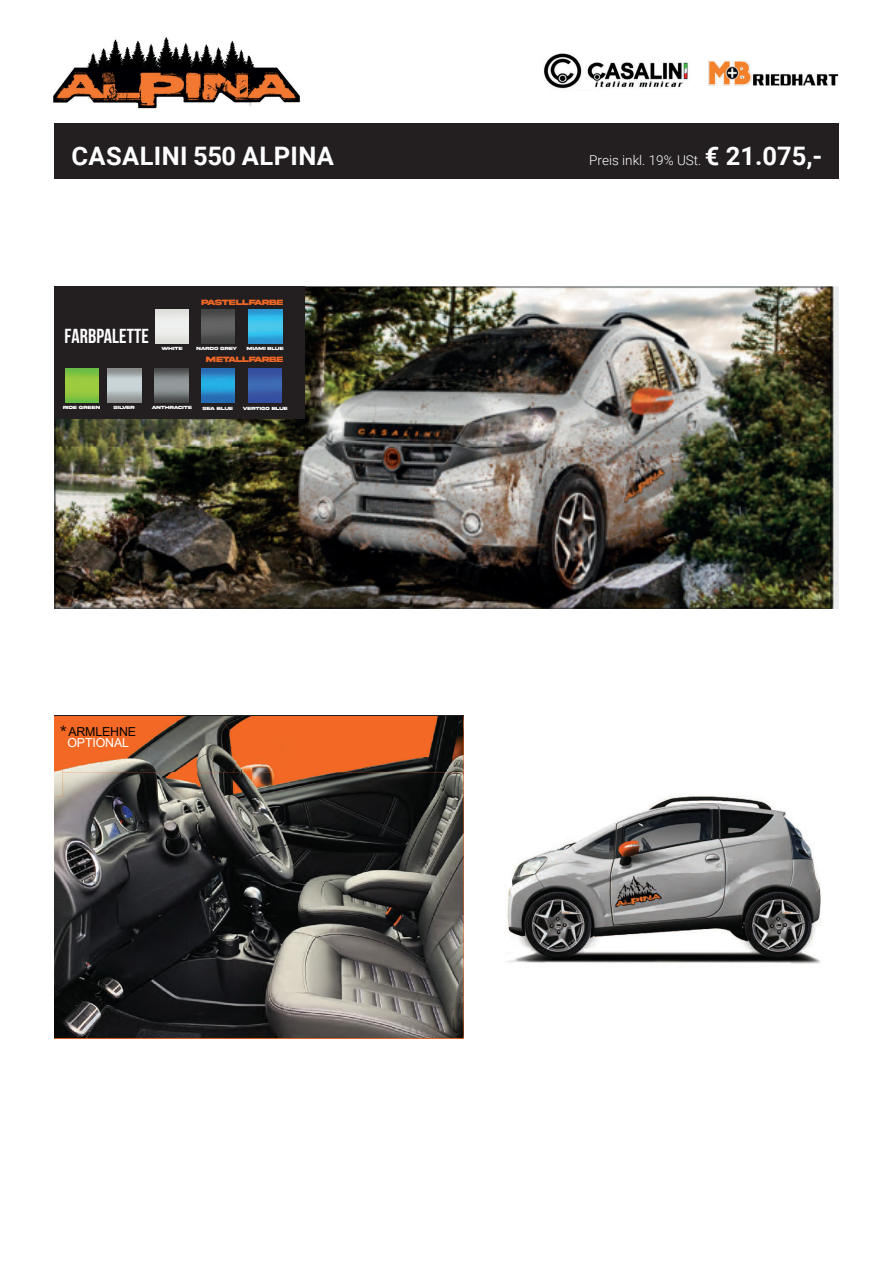
<style>
.page{position:relative;width:893px;height:1263px;background:#fff}
.page>*{position:absolute;margin:0;border:0;box-sizing:border-box;transform-origin:0 0}
.t1{font:700 25.5px "Roboto";letter-spacing:.015em;color:#fff}
.t2{font:20.25px "Bebas Neue";letter-spacing:.005em;color:#fff}
.t3{font:300 13.5px "Roboto";color:#fff}
.t4{font:12.45px/11.1px "Arial";letter-spacing:-.01em;color:#040503;text-align:center}
.t5{font:700 8.1px "Akira Expanded Super";color:#f36826}
.t6{font:700 4.8px "Akira Expanded Super";letter-spacing:.01em;color:#fff}
.t7{font:700 4.8px "Akira Expanded Super";letter-spacing:.045em;color:#fff}
.s1{font-weight:700;font-size:25.5px}
.s2{font-family:"Bebas Neue";font-size:14.85px}
.s3{color:#fff}
</style>
<div class="page">
<img style="left:544px;top:53px;width:145px;height:36px">
<img style="left:708px;top:61px;width:131px;height:24px">
<div style="left:54px;top:123px;width:785px;height:56px;background:#231f20"></div>
<img style="left:53px;top:37px;width:248px;height:72px">
<img style="left:54px;top:286px;width:785px;height:323px">
<img style="left:241px;top:716px;width:222px;height:56px">
<img style="left:62px;top:716px;width:179px;height:56px">
<img style="left:54px;top:772px;width:409px;height:266px">
<img style="left:54px;top:716px;width:8px;height:81px">
<hr style="left:54px;top:715px;width:409px;height:1px;background:#231f20">
<img style="left:506px;top:796px;width:315px;height:168px">
<div style="left:54px;top:286px;width:251px;height:132px;background:#231f20"></div>
<img style="left:155px;top:309px;width:34px;height:34px">
<img style="left:249px;top:310px;width:33px;height:33px">
<img style="left:108px;top:369px;width:34px;height:34px">
<img style="left:155px;top:369px;width:33px;height:34px">
<img style="left:201px;top:309px;width:34px;height:34px">
<img style="left:201px;top:369px;width:34px;height:33px">
<img style="left:248px;top:369px;width:34px;height:33px">
<img style="left:65px;top:369px;width:34px;height:33px">
<h1 class="t1" style="left:71px;top:138px;width:264px">CASALINI 550 ALPINA</h1>
<h3 class="t3" style="left:589px;top:151px;width:235px">Preis inkl. 19% USt. <span class="s1">€ 21.075,-</span></h3>
<h2 class="t2" style="left:65px;top:325px;width:86px">FARBPALETTE</h2>
<h3 class="t5" style="left:201px;top:298px;width:83px">PASTELLFARBE</h3>
<p class="t6" style="left:162px;top:346px;width:22px">WHITE</p>
<p class="t6" style="left:197px;top:346px;width:42px">NARDO GREY</p>
<p class="t6" style="left:247px;top:346px;width:38px">MIAMI BLUE</p>
<h3 class="t5" style="left:206px;top:356px;width:79px">METALLFARBE</h3>
<p class="t7" style="left:63px;top:405px;width:39px">RIDE GREEN</p>
<p class="t6" style="left:113px;top:405px;width:23px">SILVER</p>
<p class="t6" style="left:152px;top:405px;width:42px">ANTHRACITE</p>
<p class="t6" style="left:202px;top:406px;width:32px">SEA BLUE</p>
<p class="t6" style="left:243px;top:406px;width:46px">VERTIGO BLUE</p>
<h3 class="t4" style="left:60px;top:726px;width:77px"><span class="s2">*</span> ARMLEHNE<br><span class="s3">OPTIONAL</span></h3>
</div>
